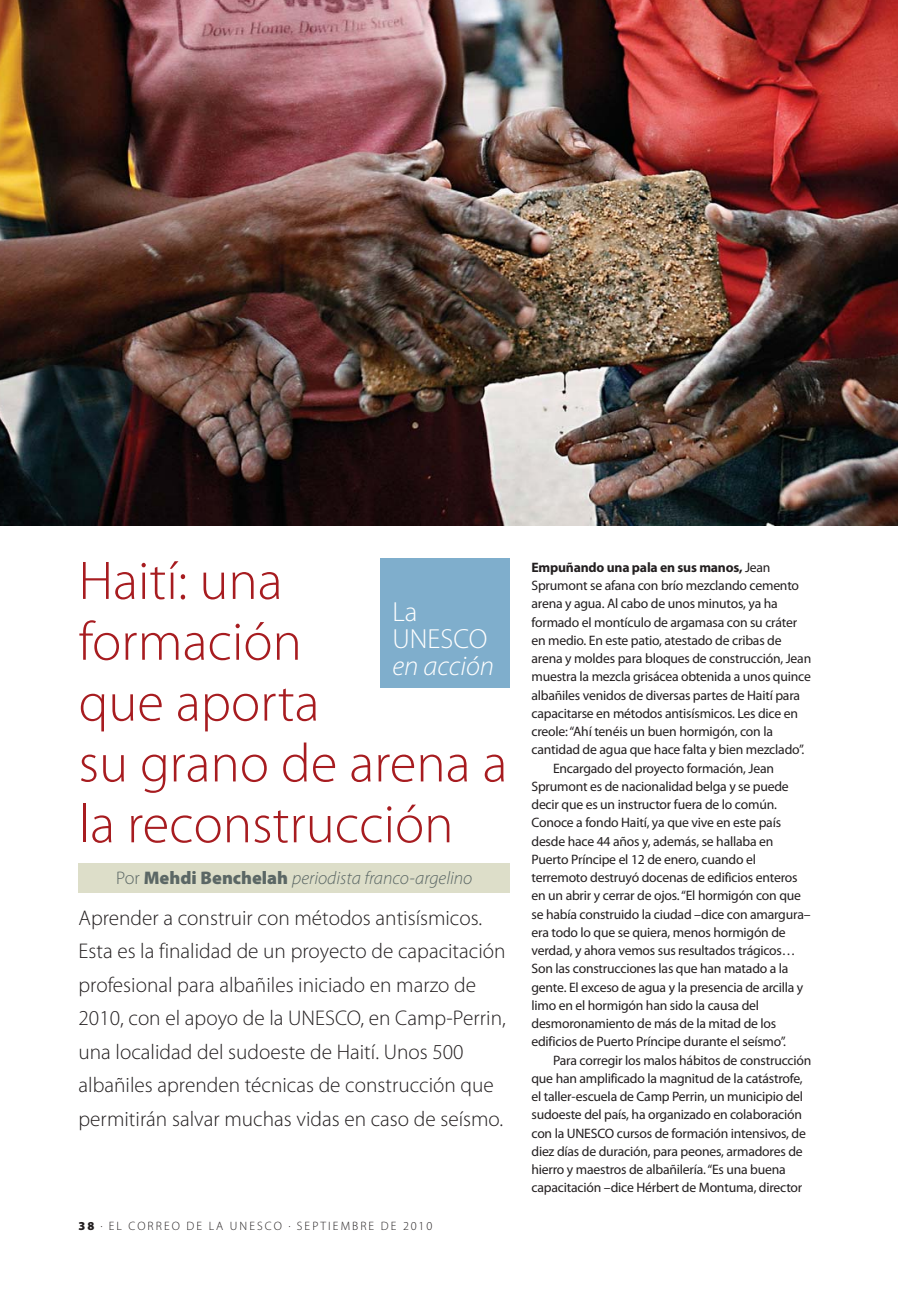
<style>
.page{position:relative;width:898px;height:1290px;background:#fff}
.page>*{position:absolute;margin:0;border:0;box-sizing:border-box;transform-origin:0 0}
.t1{font:300 54.77px/60.9px "Myriad Pro";color:#a71c20}
.t2{font:300 27.65px/26.8px "Myriad Pro";color:#fff}
.t3{font:italic 300 27.65px "Myriad Pro";color:#fff}
.t4{font:300 21.35px/33.4px "Myriad Pro";color:#231f20}
.t5{font:italic 300 18.2px "Myriad Pro";color:#5b6765}
.t6{font:13.65px "Myriad Pro";letter-spacing:-.015em;color:#231f20}
.t7{font:700 13.65px "Myriad Pro";letter-spacing:-.015em;color:#231f20}
.t8{font:300 12.25px "Myriad Pro";letter-spacing:.17em;color:#231f20}
.s1{font-style:normal}
.s2{font-weight:900;font-style:normal}
.s3{font-weight:900}
.s4{font-weight:400}
</style>
<div class="page">
<img style="left:0;top:0;width:898px;height:526px">
<div style="left:79px;top:863px;width:431px;height:29px;background:#dddec9"></div>
<div style="left:380px;top:558px;width:130px;height:129px;background:#7faecc"></div>
<h1 class="t1" style="left:79px;top:554px;width:430px">Haití: una formación<br>que aporta<br>su grano de arena a la reconstrucción</h1>
<h3 class="t5" style="left:116px;top:870px;width:358px"><span class="s1">Por</span> <span class="s2">Mehdi Benchelah</span> periodista franco-argelino</h3>
<h2 class="t2" style="left:392px;top:601px;width:96px">La<br>UNESCO</h2>
<h2 class="t3" style="left:392px;top:654px;width:103px">en acción</h2>
<p class="t4" style="left:79px;top:902px;width:429px">Aprender a construir con métodos antisísmicos.<br>Esta es la finalidad de un proyecto de capacitación profesional para albañiles iniciado en marzo de 2010, con el apoyo de la UNESCO, en Camp-Perrin, una localidad del sudoeste de Haití. Unos 500 albañiles aprenden técnicas de construcción que permitirán salvar muchas vidas en caso de seísmo.</p>
<p class="t8" style="left:79px;top:1221px;width:355px"><span class="s3">38</span> . EL CORREO DE LA UNESCO . SEPTIEMBRE DE 2010</p>
<p class="t7" style="left:531px;top:562px;width:240px">Empuñando una pala en sus manos, <span class="s4">Jean</span></p>
<p class="t6" style="left:531px;top:580px;width:269px">Sprumont se afana con brío mezclando cemento</p>
<p class="t6" style="left:531px;top:598px;width:248px">arena y agua. Al cabo de unos minutos, ya ha</p>
<p class="t6" style="left:531px;top:616px;width:267px">formado el montículo de argamasa con su cráter</p>
<p class="t6" style="left:531px;top:635px;width:252px">en medio. En este patio, atestado de cribas de</p>
<p class="t6" style="left:531px;top:653px;width:281px">arena y moldes para bloques de construcción, Jean</p>
<p class="t6" style="left:531px;top:671px;width:281px">muestra la mezcla grisácea obtenida a unos quince</p>
<p class="t6" style="left:531px;top:689px;width:270px">albañiles venidos de diversas partes de Haití para</p>
<p class="t6" style="left:531px;top:708px;width:268px">capacitarse en métodos antisísmicos. Les dice en</p>
<p class="t6" style="left:531px;top:726px;width:243px">creole: “Ahí tenéis un buen hormigón, con la</p>
<p class="t6" style="left:531px;top:744px;width:274px">cantidad de agua que hace falta y bien mezclado”.</p>
<p class="t6" style="left:553px;top:762px;width:223px">Encargado del proyecto formación, Jean</p>
<p class="t6" style="left:531px;top:781px;width:259px">Sprumont es de nacionalidad belga y se puede</p>
<p class="t6" style="left:531px;top:799px;width:247px">decir que es un instructor fuera de lo común.</p>
<p class="t6" style="left:531px;top:817px;width:251px">Conoce a fondo Haití, ya que vive en este país</p>
<p class="t6" style="left:531px;top:835px;width:243px">desde hace 44 años y, además, se hallaba en</p>
<p class="t6" style="left:531px;top:854px;width:226px">Puerto Príncipe el 12 de enero, cuando el</p>
<p class="t6" style="left:531px;top:872px;width:268px">terremoto destruyó docenas de edificios enteros</p>
<p class="t6" style="left:531px;top:890px;width:271px">en un abrir y cerrar de ojos. “El hormigón con que</p>
<p class="t6" style="left:531px;top:908px;width:281px">se había construido la ciudad –dice con amargura–</p>
<p class="t6" style="left:531px;top:927px;width:256px">era todo lo que se quiera, menos hormigón de</p>
<p class="t6" style="left:531px;top:945px;width:265px">verdad, y ahora vemos sus resultados trágicos…</p>
<p class="t6" style="left:531px;top:963px;width:259px">Son las construcciones las que han matado a la</p>
<p class="t6" style="left:531px;top:981px;width:273px">gente. El exceso de agua y la presencia de arcilla y</p>
<p class="t6" style="left:531px;top:1000px;width:229px">limo en el hormigón han sido la causa del</p>
<p class="t6" style="left:531px;top:1018px;width:246px">desmoronamiento de más de la mitad de los</p>
<p class="t6" style="left:531px;top:1036px;width:256px">edificios de Puerto Príncipe durante el seísmo”.</p>
<p class="t6" style="left:553px;top:1054px;width:260px">Para corregir los malos hábitos de construcción</p>
<p class="t6" style="left:531px;top:1073px;width:273px">que han amplificado la magnitud de la catástrofe,</p>
<p class="t6" style="left:531px;top:1091px;width:273px">el taller-escuela de Camp Perrin, un municipio del</p>
<p class="t6" style="left:531px;top:1109px;width:272px">sudoeste del país, ha organizado en colaboración</p>
<p class="t6" style="left:531px;top:1127px;width:276px">con la UNESCO cursos de formación intensivos, de</p>
<p class="t6" style="left:531px;top:1146px;width:273px">diez días de duración, para peones, armadores de</p>
<p class="t6" style="left:531px;top:1164px;width:256px">hierro y maestros de albañilería. “Es una buena</p>
<p class="t6" style="left:531px;top:1182px;width:272px">capacitación –dice Hérbert de Montuma, director</p>
</div>
